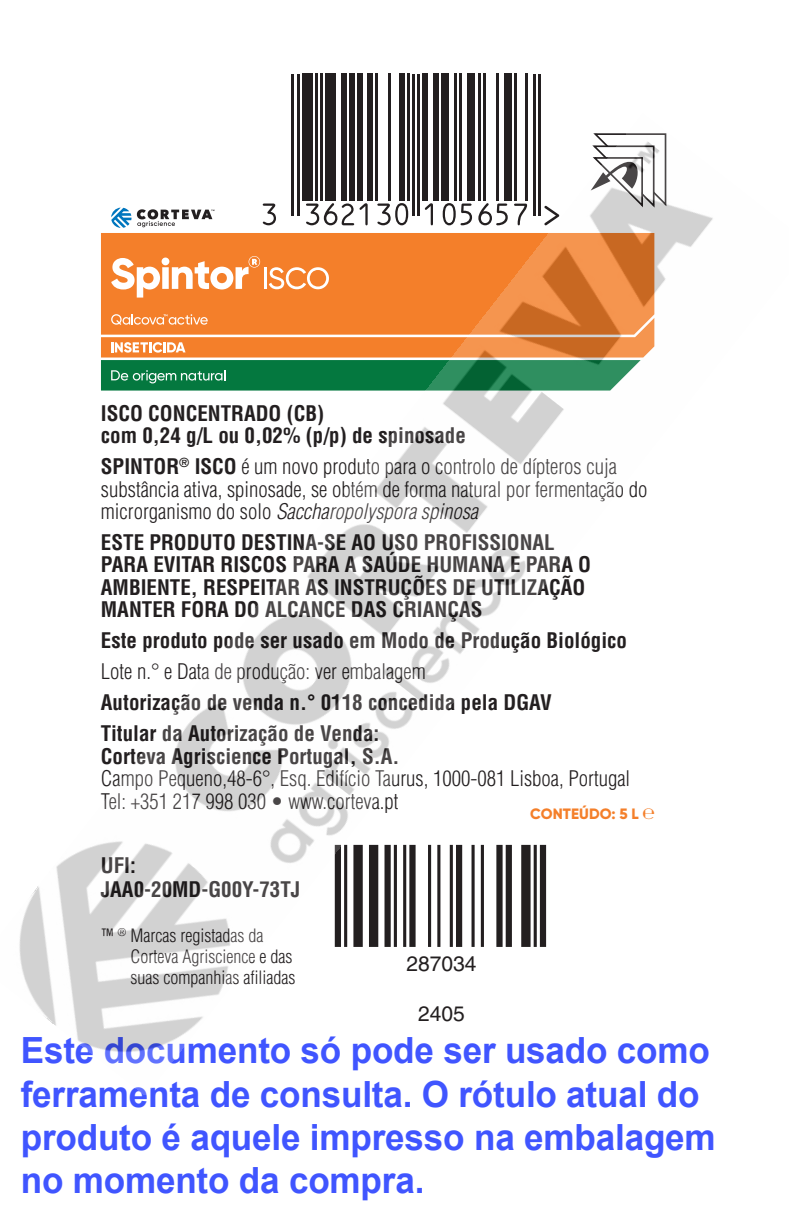
<style>
.page{position:relative;width:789px;height:1207px;background:#fff}
.page>*{position:absolute;margin:0;border:0;box-sizing:border-box;transform-origin:0 0}
.t1{font:700 36px/43.2px "Arial";letter-spacing:-.005em;color:#4055ff}
.t2{font:300 condensed 21px/22.5px "Helvetica LT Std";color:#231f20}
.t3{font:700 condensed 21px/22.5px "Helvetica LT Std";color:#231f20}
.t4{font:21px "Helvetica LT Std";color:#231f20}
.t5{font:300 condensed 18px/21px "Helvetica LT Std";color:#231f20}
.t6{font:800 15px "Gilroy";letter-spacing:.01em;color:#f47f2a}
.s1{font-weight:700}
.s2{font-style:italic}
</style>
<div class="page">
<hr style="left:291px;top:74px;width:3px;height:142px;background:#231f20">
<hr style="left:296px;top:74px;width:3px;height:142px;background:#231f20">
<div style="left:302px;top:74px;width:10px;height:127px;background:#231f20"></div>
<hr style="left:315px;top:74px;width:2px;height:127px;background:#231f20">
<hr style="left:320px;top:74px;width:3px;height:127px;background:#231f20">
<div style="left:325px;top:74px;width:11px;height:127px;background:#231f20"></div>
<div style="left:341px;top:74px;width:5px;height:127px;background:#231f20"></div>
<div style="left:349px;top:74px;width:5px;height:127px;background:#231f20"></div>
<div style="left:357px;top:74px;width:5px;height:127px;background:#231f20"></div>
<div style="left:367px;top:74px;width:5px;height:127px;background:#231f20"></div>
<hr style="left:375px;top:74px;width:3px;height:127px;background:#231f20">
<hr style="left:388px;top:74px;width:3px;height:127px;background:#231f20">
<div style="left:399px;top:74px;width:5px;height:127px;background:#231f20"></div>
<hr style="left:407px;top:74px;width:2px;height:127px;background:#231f20">
<hr style="left:412px;top:74px;width:2px;height:142px;background:#231f20">
<hr style="left:417px;top:74px;width:3px;height:142px;background:#231f20">
<div style="left:422px;top:74px;width:6px;height:127px;background:#231f20"></div>
<div style="left:433px;top:74px;width:5px;height:127px;background:#231f20"></div>
<div style="left:441px;top:74px;width:7px;height:127px;background:#231f20"></div>
<hr style="left:454px;top:74px;width:2px;height:127px;background:#231f20">
<hr style="left:459px;top:74px;width:3px;height:127px;background:#231f20">
<div style="left:467px;top:74px;width:8px;height:127px;background:#231f20"></div>
<hr style="left:477px;top:74px;width:3px;height:127px;background:#231f20">
<hr style="left:483px;top:74px;width:2px;height:127px;background:#231f20">
<hr style="left:496px;top:74px;width:2px;height:127px;background:#231f20">
<div style="left:504px;top:74px;width:7px;height:127px;background:#231f20"></div>
<hr style="left:514px;top:74px;width:3px;height:127px;background:#231f20">
<hr style="left:524px;top:74px;width:3px;height:127px;background:#231f20">
<hr style="left:532px;top:74px;width:3px;height:142px;background:#231f20">
<hr style="left:538px;top:74px;width:2px;height:142px;background:#231f20">
<img style="left:19px;top:113px;width:694px;height:939px">
<p class="t3" style="left:101px;top:401px;width:366px">ISCO CONCENTRADO (CB)<br>com 0,24 g/L ou 0,02% (p/p) de spinosade</p>
<p class="t2" style="left:101px;top:455px;width:547px"><span class="s1">SPINTOR</span><sup>®</sup> <span class="s1">ISCO</span> é um novo produto para o controlo de dípteros cuja substância ativa, spinosade, se obtém de forma natural por fermentação do microrganismo do solo <span class="s2">Saccharopolyspora spinosa</span></p>
<p class="t3" style="left:101px;top:531px;width:491px">ESTE PRODUTO DESTINA-SE AO USO PROFISSIONAL PARA EVITAR RISCOS PARA A SAÚDE HUMANA E PARA O AMBIENTE, RESPEITAR AS INSTRUÇÕES DE UTILIZAÇÃO MANTER FORA DO ALCANCE DAS CRIANÇAS</p>
<p class="t3" style="left:101px;top:629px;width:527px">Este produto pode ser usado em Modo de Produção Biológico</p>
<p class="t2" style="left:101px;top:660px;width:326px">Lote n.° e Data de produção: ver embalagem</p>
<p class="t3" style="left:101px;top:691px;width:452px">Autorização de venda n.° 0118 concedida pela DGAV</p>
<p class="t2" style="left:101px;top:722px;width:530px"><span class="s1">Titular da Autorização de Venda:<br>Corteva Agriscience Portugal, S.A.<br></span>Campo Pequeno,48-6°, Esq. Edifício Taurus, 1000-081 Lisboa, Portugal Tel: +351 217 998 030 • www.corteva.pt</p>
<p class="t6" style="left:529px;top:804px;width:126px">CONTEÚDO: 5 L ℮</p>
<p class="t3" style="left:101px;top:854px;width:37px">UFI:</p>
<p class="t3" style="left:101px;top:878px;width:201px">JAA0-20MD-G00Y-73TJ</p>
<p class="t5" style="left:130px;top:925px;width:166px;text-indent:-29px">™ <sup>®</sup> Marcas registadas da<br>Corteva Agriscience e das suas companhias afiliadas</p>
<p class="t4" style="left:406px;top:951px;width:72px">287034</p>
<p class="t4" style="left:418px;top:1001px;width:48px">2405</p>
<h1 class="t1" style="left:21px;top:1029px;width:696px">Este documento só pode ser usado como ferramenta de consulta. O rótulo atual do produto é aquele impresso na embalagem no momento da compra.</h1>
</div>
